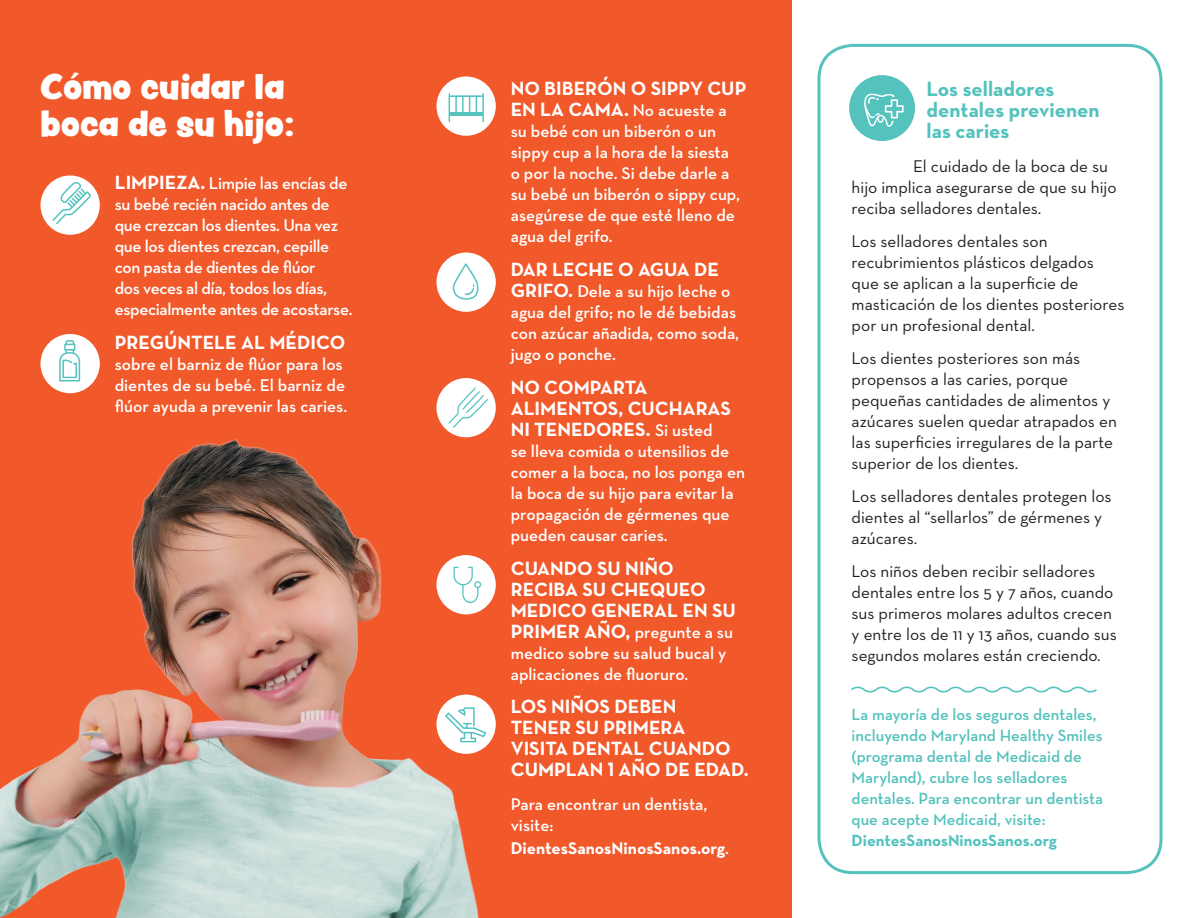
<style>
.page{position:relative;width:1188px;height:918px;background:#fff}
.page>*{position:absolute;margin:0;border:0;box-sizing:border-box;transform-origin:0 0}
.t1{font:31.5px/37.8px "Peachy Keen JF";color:#fff}
.t2{font:700 21px/21px "Neutra Text";color:#54c2bd}
.body_KO{font:700 19.5px/21px "Neutra Text";color:#fff}
.body{font:17.25px/21px "Neutra Text";color:#231f20}
.body_KO-2{font:600 17.25px/21px "Neutra Text";color:#fff}
.body_KO-3{font:600 17.25px/21px "Neutra Text";letter-spacing:-.02em;color:#fff}
.t3{font:600 16.5px/21px "Neutra Text";color:#54c2bd}
.s1{font-weight:700;font-size:19.5px}
.s2{font-weight:600;font-size:17.25px}
.s3{font-size:25.8px}
.s4{font-weight:700}
</style>
<div class="page">
<div style="left:0;top:0;width:792px;height:918px;background:#f1592b"></div>
<div style="left:817px;top:44px;width:346px;height:830px;border:3px solid #54c2bd;border-radius:34px"></div>
<svg style="left:851px;top:686px;width:246px;height:7px"></svg>
<div style="left:849px;top:75px;width:66px;height:66px;background:#54c2bd;border-radius:50%"></div>
<svg style="left:864px;top:93px;width:40px;height:34px"></svg>
<div style="left:40px;top:176px;width:60px;height:59px;background:#fff;border-radius:50%"></div>
<svg style="left:52px;top:182px;width:39px;height:42px"></svg>
<div style="left:40px;top:334px;width:60px;height:59px;background:#fff;border-radius:50%"></div>
<svg style="left:59px;top:340px;width:21px;height:41px"></svg>
<div style="left:437px;top:253px;width:59px;height:59px;background:#fff;border-radius:50%"></div>
<svg style="left:452px;top:263px;width:27px;height:37px"></svg>
<div style="left:437px;top:695px;width:59px;height:59px;background:#fff;border-radius:50%"></div>
<div style="left:437px;top:77px;width:59px;height:59px;background:#fff;border-radius:50%"></div>
<svg style="left:449px;top:94px;width:21px;height:28px"></svg>
<svg style="left:476px;top:97px;width:1px;height:15px"></svg>
<hr style="left:482px;top:94px;width:2px;height:28px;background:#53c3be">
<hr style="left:449px;top:95px;width:34px;height:2px;background:#53c3be">
<hr style="left:450px;top:112px;width:33px;height:4px;background:#53c3be">
<div style="left:437px;top:378px;width:59px;height:59px;background:#fff;border-radius:50%"></div>
<svg style="left:448px;top:386px;width:41px;height:43px"></svg>
<img style="left:0;top:432px;width:489px;height:486px">
<div style="left:437px;top:555px;width:59px;height:59px;background:#fff;border-radius:50%"></div>
<svg style="left:453px;top:566px;width:26px;height:37px"></svg>
<div style="left:474px;top:581px;width:7px;height:7px;border:1px solid #53c3be;border-radius:50%"></div>
<p class="t1" style="left:40px;top:67px;width:256px">Cómo cuidar la boca de su hijo:</p>
<p class="body_KO" style="left:511px;top:77px;width:237px">NO BIBERÓN O SIPPY CUP</p>
<p class="body_KO-2" style="left:511px;top:99px;width:231px"><span class="s1">EN LA CAMA.</span> No acueste a su bebé con un biberón o un sippy cup a la hora de la siesta o por la noche. Si debe darle a su bebé un biberón o sippy cup, asegúrese de que esté lleno de agua del grifo.</p>
<p class="body_KO" style="left:511px;top:258px;width:210px">DAR LECHE O AGUA DE</p>
<p class="body_KO-2" style="left:511px;top:280px;width:230px"><span class="s1">GRIFO.</span> Dele a su hijo leche o agua del grifo; no le dé bebidas con azúcar añadida, como soda, jugo o ponche.</p>
<p class="body_KO" style="left:511px;top:376px;width:222px">NO COMPARTA<br>ALIMENTOS, CUCHARAS<br>NI TENEDORES. <span class="s2">Si usted</span></p>
<p class="body_KO-2" style="left:511px;top:440px;width:236px">se lleva comida o utensilios de comer a la boca, no los ponga en la boca de su hijo para evitar la propagación de gérmenes que pueden causar caries.</p>
<p class="body_KO" style="left:511px;top:557px;width:227px">CUANDO SU NIÑO<br>RECIBA SU CHEQUEO<br>MEDICO GENERAL EN SU</p>
<p class="body_KO-2" style="left:511px;top:621px;width:224px"><span class="s1">PRIMER AÑO,</span> pregunte a su medico sobre su salud bucal y aplicaciones de fluoruro.</p>
<p class="body_KO" style="left:511px;top:696px;width:239px">LOS NIÑOS DEBEN<br>TENER SU PRIMERA<br>VISITA DENTAL CUANDO<br>CUMPLAN <span class="s3">1</span> AÑO DE EDAD.</p>
<p class="body_KO-2" style="left:511px;top:793px;width:220px;line-height:21.8px">Para encontrar un dentista, visite:<br><span class="s4">DientesSanosNinosSanos.org</span>.</p>
<p class="body_KO-3" style="left:115px;top:172px;width:239px"><span class="s1">LIMPIEZA.</span> Limpie las encías de su bebé recién nacido antes de que crezcan los dientes. Una vez que los dientes crezcan, cepille con pasta de dientes de flúor<br>dos veces al día, todos los días, especialmente antes de acostarse.</p>
<p class="body_KO" style="left:115px;top:332px;width:232px">PREGÚNTELE AL MÉDICO</p>
<p class="body_KO-2" style="left:115px;top:353px;width:234px">sobre el barniz de flúor para los dientes de su bebé. El barniz de flúor ayuda a prevenir las caries.</p>
<h2 class="t2" style="left:927px;top:78px;width:174px">Los selladores dentales previenen las caries</h2>
<p class="body" style="left:852px;top:155px;width:266px;text-indent:62px">El cuidado de la boca de su hijo implica asegurarse de que su hijo reciba selladores dentales.</p>
<p class="body" style="left:852px;top:230px;width:274px">Los selladores dentales son recubrimientos plásticos delgados que se aplican a la superficie de masticación de los dientes posteriores por un profesional dental.</p>
<p class="body" style="left:852px;top:347px;width:267px">Los dientes posteriores son más propensos a las caries, porque pequeñas cantidades de alimentos y azúcares suelen quedar atrapados en las superficies irregulares de la parte superior de los dientes.</p>
<p class="body" style="left:852px;top:485px;width:261px">Los selladores dentales protegen los dientes al “sellarlos” de gérmenes y azúcares.</p>
<p class="body" style="left:852px;top:560px;width:267px">Los niños deben recibir selladores dentales entre los 5 y 7 años, cuando sus primeros molares adultos crecen y entre los de 11 y 13 años, cuando sus segundos molares están creciendo.</p>
<p class="t3" style="left:852px;top:703px;width:253px">La mayoría de los seguros dentales, incluyendo Maryland Healthy Smiles (programa dental de Medicaid de Maryland), cubre los selladores dentales. Para encontrar un dentista que acepte Medicaid, visite:<br><span class="s4">DientesSanosNinosSanos.org</span></p>
</div>
